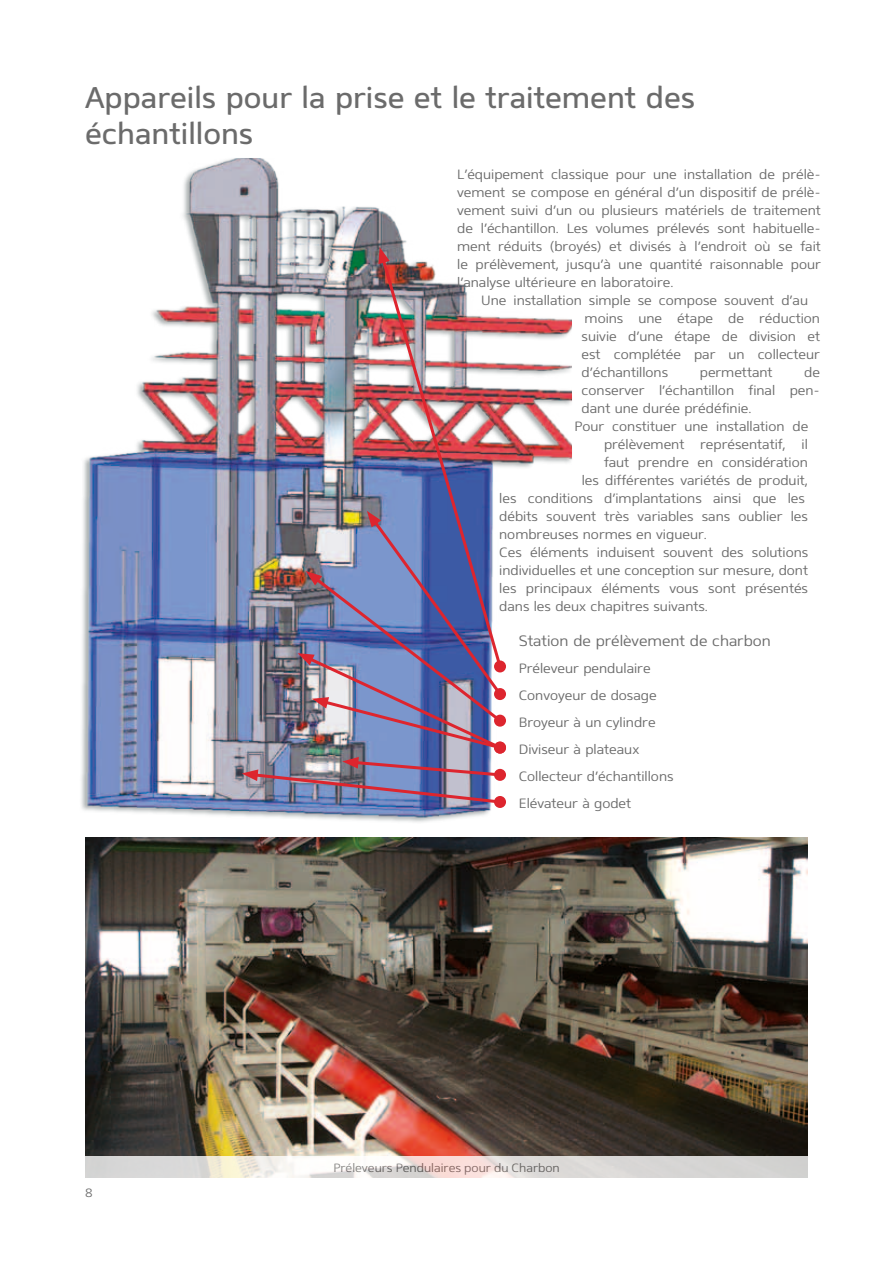
<style>
.page{position:relative;width:893px;height:1263px;background:#fff}
.page>*{position:absolute;margin:0;border:0;box-sizing:border-box;transform-origin:0 0}
.t1{font:30px/36px "Mentone";color:#6b6b6b}
.t2{font:300 15px "Mentone";color:#6b6b6b}
.t3{font:300 13.5px/18px "Mentone";color:#6b6b6b}
.t4{font:300 12px "Mentone";color:#6b6b6b}
</style>
<div class="page">
<img style="left:85px;top:838px;width:723px;height:319px">
<div style="left:78px;top:157px;width:495px;height:668px;background:#4f5b5c;opacity:.5"></div>
<img style="left:85px;top:158px;width:487px;height:659px">
<svg style="left:494px;top:688px;width:12px;height:12px"></svg>
<div style="left:494px;top:715px;width:12px;height:12px;background:#dd252e;border-radius:50%"></div>
<svg style="left:494px;top:769px;width:12px;height:12px"></svg>
<svg style="left:494px;top:796px;width:12px;height:12px"></svg>
<img style="left:379px;top:253px;width:125px;height:258px">
<div style="left:494px;top:660px;width:12px;height:12px;background:#dd252e;border-radius:50%"></div>
<svg style="left:378px;top:247px;width:12px;height:17px"></svg>
<div style="left:494px;top:742px;width:12px;height:12px;background:#dd252e;border-radius:50%"></div>
<img style="left:242px;top:511px;width:262px;height:294px">
<svg style="left:85px;top:1157px;width:723px;height:21px;background:#e3dedb"></svg>
<h1 class="t1" style="left:85px;top:79px;width:611px">Appareils pour la prise et le traitement des échantillons</h1>
<p class="t3" style="left:457px;top:165px;width:365px;text-align:justify">L’équipement classique pour une installation de prélè&shy;vement se compose en général d’un dispositif de prélè&shy;vement suivi d’un ou plusieurs matériels de traitement de l’échantillon. Les volumes prélevés sont habituelle&shy;ment réduits (broyés) et divisés à l’endroit où se fait le prélèvement, jusqu’à une quantité raisonnable pour l’analyse ultérieure en laboratoire.</p>
<p class="t3" style="left:582px;top:291px;width:240px;text-indent:-100px">Une installation simple se compose souvent d’au moins une étape de réduction suivie d’une étape de division et est complétée par un collecteur d’échantillons</p>
<p class="t3" style="left:700px;top:363px;width:74px">permettant</p>
<p class="t3" style="left:804px;top:363px;width:17px">de</p>
<p class="t3" style="left:582px;top:381px;width:240px">conserver l’échantillon final pen-</p>
<p class="t3" style="left:582px;top:399px;width:171px">dant une durée prédéfinie.</p>
<p class="t3" style="left:574px;top:417px;width:236px">Pour constituer une installation de</p>
<p class="t3" style="left:604px;top:435px;width:205px">prélèvement représentatif, il</p>
<p class="t3" style="left:604px;top:453px;width:205px">faut prendre en considération</p>
<p class="t3" style="left:582px;top:471px;width:228px">les différentes variétés de produit,</p>
<p class="t3" style="left:499px;top:489px;width:307px">les conditions d’implantations ainsi que les</p>
<p class="t3" style="left:499px;top:507px;width:310px">débits souvent très variables sans oublier les</p>
<p class="t3" style="left:499px;top:525px;width:209px">nombreuses normes en vigueur.</p>
<p class="t3" style="left:499px;top:543px;width:311px">Ces éléments induisent souvent des solutions</p>
<p class="t3" style="left:499px;top:561px;width:310px">individuelles et une conception sur mesure, dont</p>
<p class="t3" style="left:499px;top:579px;width:310px">les principaux éléments vous sont présentés</p>
<p class="t3" style="left:499px;top:597px;width:210px">dans les deux chapitres suivants.</p>
<p class="t2" style="left:519px;top:632px;width:253px">Station de prélèvement de charbon</p>
<p class="t3" style="left:519px;top:655px;width:156px;line-height:27px">Préleveur pendulaire<br>Convoyeur de dosage<br>Broyeur à un cylindre<br>Diviseur à plateaux<br>Collecteur d’échantillons<br>Elévateur à godet</p>
<p class="t4" style="left:85px;top:1186px;width:9px">8</p>
<p class="t4" style="left:333px;top:1160px;width:228px">Préleveurs Pendulaires pour du Charbon</p>
</div>
